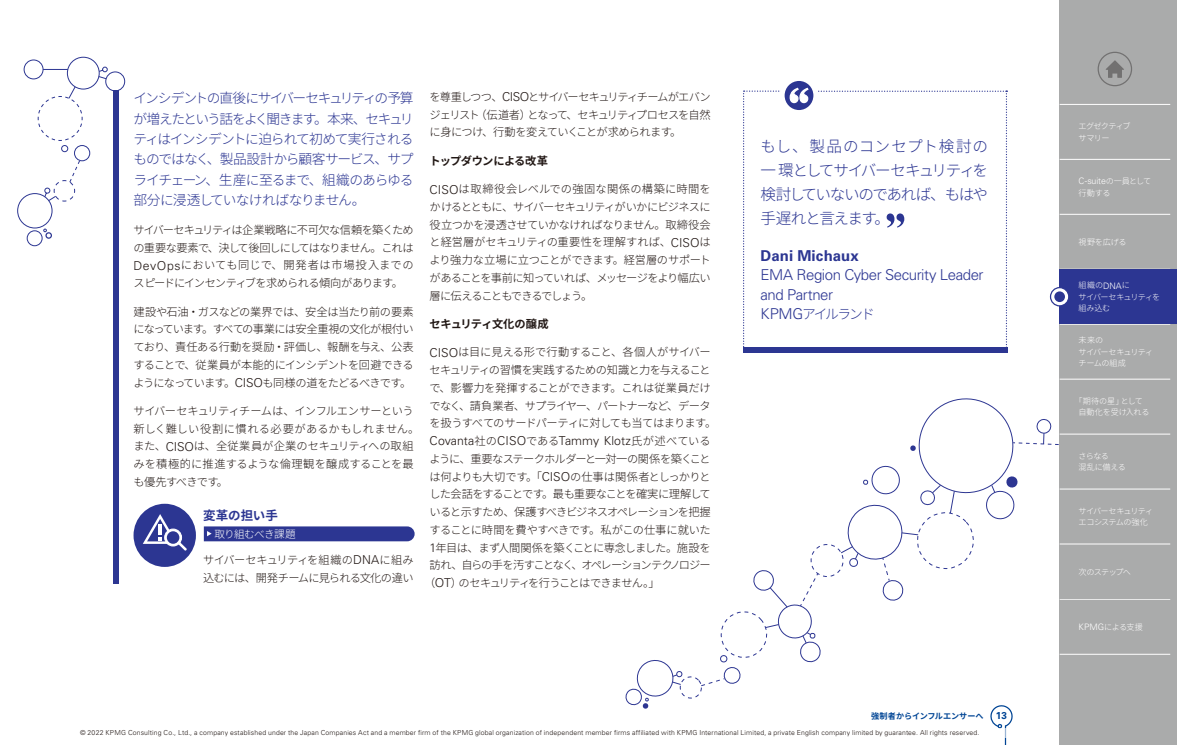
<style>
.page{position:relative;width:1177px;height:745px;background:#fff}
.page>*{position:absolute;margin:0;border:0;box-sizing:border-box;transform-origin:0 0}
.t1{font:300 15.62px/23.9px "Noto Sans CJ Kjp";letter-spacing:-.085em;color:#2c3692;text-align:justify}
.t2{font:300 15px/19.5px "Univers LT Std";letter-spacing:-.03em;color:#2c3692}
.t3{font:700 15px "Univers LT Std";letter-spacing:.005em;color:#2c3692}
.t4{font:300 13.75px/20.4px "Noto Sans CJ Kjp";letter-spacing:-.08em;color:#2c3692;text-align:justify}
.t5{font:700 12.5px "Noto Sans CJ Kjp";letter-spacing:.005em;color:#2c3692}
.t6{font:300 12.25px "Univers LT Std";letter-spacing:.005em;color:#221815}
.t7{font:300 11.25px/17.8px "Noto Sans CJ Kjp";letter-spacing:-.055em;color:#221815;text-align:justify}
.t8{font:300 11.25px/17.8px "Noto Sans CJ Kjp";letter-spacing:-.01em;color:#221815}
.t9{font:300 11.25px "Noto Sans CJ Kjp";letter-spacing:-.035em;color:#221815}
.t10{font:300 11.25px "Noto Sans CJ Kjp";letter-spacing:-.105em;color:#221815}
.t11{font:300 11.25px "Noto Sans CJ Kjp";letter-spacing:-.08em;color:#221815}
.t12{font:300 11.25px "Noto Sans CJ Kjp";letter-spacing:-.085em;color:#221815}
.t13{font:300 11.25px "Noto Sans CJ Kjp";letter-spacing:-.1em;color:#221815}
.t14{font:700 11.25px "Noto Sans CJ Kjp";letter-spacing:-.045em;color:#221815}
.t15{font:300 10.62px "Noto Sans CJ Kjp";letter-spacing:-.055em;color:#fff}
.t16{font:300 8.88px "Univers LT Std";letter-spacing:-.015em;color:#fff}
.t17{font:300 8.12px/11.5px "Noto Sans CJ Kjp";letter-spacing:-.06em;color:#fff}
.t18{font:300 8.12px/11.5px "Noto Sans CJ Kjp";letter-spacing:-.025em;color:#fff}
.t19{font:700 8.12px "Noto Sans CJ Kjp";letter-spacing:-.005em;color:#004595}
.t20{font:300 8.12px/11.5px "Noto Sans CJ Kjp";letter-spacing:-.09em;color:#fff}
.t21{font:300 8.12px "Noto Sans CJ Kjp";letter-spacing:-.095em;color:#fff}
.t22{font:300 6.88px "Univers LT Std";letter-spacing:.02em;color:#221815}
.s1{font-family:"Univers LT Std";font-size:12.25px}
.s2{font-family:"Noto Sans CJ Kjp";font-size:11.25px}
.s3{font-family:"Univers LT Std";font-size:15px}
.s4{font-family:"Univers LT Std";font-size:10px}
.s5{font-family:"Noto Sans CJ Kjp";font-size:8.12px}
.s6{font-family:"Univers LT Std";font-size:8.88px}
</style>
<div class="page">
<svg style="left:782px;top:78px;width:33px;height:34px"></svg>
<div style="left:779px;top:76px;width:39px;height:39px;border:5px solid #fff;border-radius:50%"></div>
<div style="left:113px;top:90px;width:5px;height:494px;background:#2c3692"></div>
<svg style="left:17px;top:56px;width:109px;height:190px"></svg>
<div style="left:133px;top:503px;width:63px;height:63px;background:#2c3692;border-radius:50%"></div>
<svg style="left:143px;top:513px;width:44px;height:37px"></svg>
<svg style="left:204px;top:526px;width:210px;height:15px;background:#333d96"></svg>
<svg style="left:743px;top:87px;width:264px;height:265px"></svg>
<svg style="left:625px;top:398px;width:434px;height:346px"></svg>
<div style="left:0;top:727px;width:1059px;height:10px;background:#fff"></div>
<div style="left:1059px;top:0;width:117px;height:744px;background:#aaabab"></div>
<hr style="left:1059px;top:653px;width:111px;height:1px;background:#fff">
<hr style="left:1059px;top:598px;width:111px;height:1px;background:#fff">
<hr style="left:1059px;top:159px;width:111px;height:1px;background:#fff">
<hr style="left:1059px;top:378px;width:111px;height:1px;background:#fff">
<hr style="left:1059px;top:488px;width:111px;height:1px;background:#fff">
<hr style="left:1059px;top:214px;width:111px;height:1px;background:#fff">
<hr style="left:1059px;top:433px;width:111px;height:1px;background:#fff">
<hr style="left:1059px;top:324px;width:111px;height:1px;background:#fff">
<hr style="left:1059px;top:543px;width:111px;height:1px;background:#fff">
<hr style="left:1059px;top:104px;width:111px;height:1px;background:#fff">
<div style="left:1097px;top:52px;width:35px;height:34px;border:1px solid #727171;border-radius:50%"></div>
<svg style="left:1106px;top:60px;width:18px;height:18px"></svg>
<div style="left:1059px;top:269px;width:117px;height:55px;background:#2c3692"></div>
<svg style="left:1050px;top:287px;width:18px;height:19px"></svg>
<div style="left:1049px;top:287px;width:20px;height:19px;border:1px solid #2c3692;border-radius:50%"></div>
<div style="left:1054px;top:291px;width:10px;height:11px;background:#2c3692;border-radius:50%"></div>
<p class="t4" style="left:133px;top:88px;width:282px">インシデントの直後にサイバーセキュリティの予算が増えたという話をよく聞きます。本来、セキュリティはインシデントに迫られて初めて実行されるものではなく、製品設計から顧客サービス、サプライチェーン、生産に至るまで、組織のあらゆる部分に浸透していなければなりません。</p>
<p class="t7" style="left:133px;top:221px;width:282px">サイバーセキュリティは企業戦略に不可欠な信頼を築くための重要な要素で、決して後回しにしてはなりません。これは<span class="s1">DevOps</span>においても同じで、開発者は市場投入までのスピードにインセンティブを求められる傾向があります。</p>
<p class="t7" style="left:133px;top:302px;width:282px">建設や石油・ガスなどの業界では、安全は当たり前の要素になっています。すべての事業には安全重視の文化が根付いており、責任ある行動を奨励・評価し、報酬を与え、公表することで、従業員が本能的にインシデントを回避できるようになっています。<span class="s1">CISO</span>も同様の道をたどるべきです。</p>
<p class="t8" style="left:133px;top:402px;width:287px">サイバーセキュリティチームは、インフルエンサーという新しく難しい役割に慣れる必要があるかもしれません。また、<span class="s1">CISO</span>は、全従業員が企業のセキュリティへの取組みを積極的に推進するような倫理観を醸成することを最も優先すべきです。</p>
<p class="t5" style="left:203px;top:508px;width:76px">変革の担い手</p>
<p class="t15" style="left:214px;top:527px;width:83px">取り組むべき課題</p>
<p class="t7" style="left:203px;top:550px;width:212px">サイバーセキュリティを組織の<span class="s1">DNA</span>に組み込むには、開発チームに見られる文化の違い</p>
<p class="t7" style="left:429px;top:88px;width:282px">を尊重しつつ、<span class="s1">CISO</span>とサイバーセキュリティチームがエバンジェリスト（伝道者）となって、セキュリティプロセスを自然に身につけ、行動を変えていくことが求められます。</p>
<p class="t14" style="left:429px;top:154px;width:120px">トップダウンによる改革</p>
<p class="t7" style="left:429px;top:180px;width:282px"><span class="s1">CISO</span>は取締役会レベルでの強固な関係の構築に時間をかけるとともに、サイバーセキュリティがいかにビジネスに役立つかを浸透させていかなければなりません。取締役会と経営層がセキュリティの重要性を理解すれば、<span class="s1">CISO</span>はより強力な立場に立つことができます。経営層のサポートがあることを事前に知っていれば、メッセージをより幅広い層に伝えることもできるでしょう。</p>
<p class="t14" style="left:429px;top:317px;width:121px">セキュリティ文化の醸成</p>
<p class="t7" style="left:429px;top:343px;width:288px;text-align:left"><span class="s1">CISO</span>は目に見える形で行動すること、各個人がサイバーセキュリティの習慣を実践するための知識と力を与えることで、影響力を発揮することができます。これは従業員だけでなく、請負業者、サプライヤー、パートナーなど、データを扱うすべてのサードパーティに対しても当てはまります。</p>
<p class="t6" style="left:429px;top:433px;width:282px">Covanta<span class="s2">社の</span>CISO<span class="s2">である</span>Tammy Klotz<span class="s2">氏が述べている</span></p>
<p class="t7" style="left:429px;top:450px;width:282px">ように、重要なステークホルダーと一対一の関係を築くこと</p>
<p class="t9" style="left:429px;top:470px;width:282px">は何よりも大切です。「<span class="s1">CISO</span>の仕事は関係者としっかりと</p>
<p class="t11" style="left:429px;top:487px;width:282px">した会話をすることです。最も重要なことを確実に理解して</p>
<p class="t12" style="left:429px;top:505px;width:282px">いると示すため、保護すべきビジネスオペレーションを把握</p>
<p class="t9" style="left:429px;top:523px;width:282px">することに時間を費やすべきです。私がこの仕事に就いた</p>
<p class="t7" style="left:429px;top:538px;width:282px"><span class="s1">1</span>年目は、まず人間関係を築くことに専念しました。施設を</p>
<p class="t10" style="left:429px;top:558px;width:282px">訪れ、自らの手を汚すことなく、オペレーションテクノロジー</p>
<p class="t13" style="left:424px;top:576px;width:237px">（<span class="s1">OT</span>）のセキュリティを行うことはできません。」</p>
<h1 class="t1" style="left:760px;top:135px;width:229px">もし、製品のコンセプト検討の一環としてサイバーセキュリティを検討していないのであれば、もはや手遅れと言えます。</h1>
<h2 class="t3" style="left:760px;top:246px;width:100px">Dani Michaux</h2>
<h2 class="t2" style="left:760px;top:265px;width:224px">EMA Region Cyber Security Leader and Partner</h2>
<p class="t4" style="left:760px;top:304px;width:116px"><span class="s3">KPMG</span>アイルランド</p>
<p class="t19" style="left:871px;top:711px;width:137px">強制者からインフルエンサーへ <span class="s4">13</span></p>
<p class="t22" style="left:80px;top:728px;width:900px">© 2022 KPMG Consulting Co., Ltd., a company established under the Japan Companies Act and a member firm of the KPMG global organization of independent member firms affiliated with KPMG International Limited, a private English company limited by guarantee. All rights reserved.</p>
<p class="t20" style="left:1078px;top:121px;width:54px">エグゼクティブサマリー</p>
<p class="t16" style="left:1078px;top:176px;width:74px">C-suite<span class="s5">の一員として</span></p>
<p class="t17" style="left:1078px;top:187px;width:33px">行動する</p>
<p class="t17" style="left:1078px;top:236px;width:49px">視野を広げる</p>
<p class="t17" style="left:1078px;top:279px;width:83px">組織の<span class="s6">DNA</span>に<br>サイバーセキュリティを組み込む</p>
<p class="t17" style="left:1078px;top:334px;width:76px">未来の<br>サイバーセキュリティチームの組成</p>
<p class="t18" style="left:1078px;top:395px;width:72px;text-indent:-4px">「期待の星」として自動化を受け入れる</p>
<p class="t17" style="left:1078px;top:450px;width:49px">さらなる<br>混乱に備える</p>
<p class="t17" style="left:1078px;top:505px;width:76px">サイバーセキュリティエコシステムの強化</p>
<p class="t21" style="left:1078px;top:567px;width:54px">次のステップへ</p>
<p class="t17" style="left:1078px;top:621px;width:66px"><span class="s6">KPMG</span>による支援</p>
</div>
